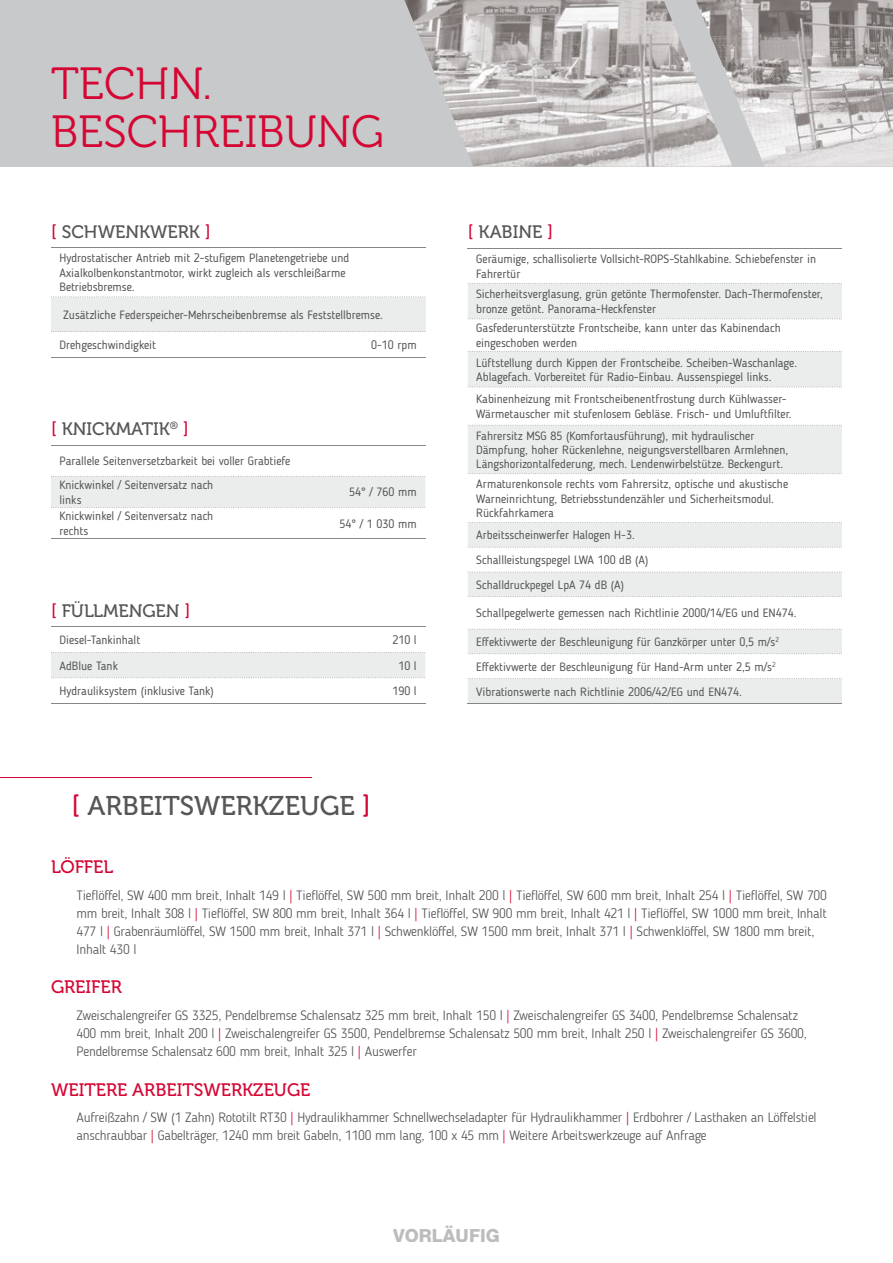
<style>
.page{position:relative;width:893px;height:1263px;background:#fff}
.page>*{position:absolute;margin:0;border:0;box-sizing:border-box;transform-origin:0 0}
.t1{font:45px/48px "Museo 300";color:#d50634}
.t2{font:27px "Museo 500";color:#565655}
.t3{font:18px "Museo 500";color:#565655}
.t4{font:18px "Museo 500";color:#d50634}
.t5{font:800 18px "Helvetica Neue LT Com";color:#bbbcbd}
.t6{font:300 13.5px/18px "Blogger Sans";letter-spacing:-.015em;color:#535453}
.t7{font:12px/14.4px "Blogger Sans";color:#535453}
.s1{color:#d50634}
</style>
<div class="page">
<div style="left:0;top:0;width:893px;height:167px;background:#c7c9ca"></div>
<img style="left:732px;top:0;width:161px;height:167px">
<img style="left:404px;top:0;width:328px;height:167px">
<hr style="left:0;top:777px;width:312px;height:1px;background:#d50634">
<hr style="left:51px;top:626px;width:198px;height:1px;background:#868786">
<hr style="left:249px;top:626px;width:176px;height:1px;background:#868786">
<div style="left:51px;top:652px;width:374px;height:27px;background:#ebecec"></div>
<hr style="left:51px;top:703px;width:198px;height:1px;background:#868786">
<hr style="left:249px;top:703px;width:176px;height:1px;background:#868786">
<div style="left:51px;top:297px;width:374px;height:35px;background:#ebecec"></div>
<hr style="left:51px;top:247px;width:187px;height:1px;background:#868786">
<hr style="left:238px;top:247px;width:187px;height:1px;background:#868786">
<svg style="left:51px;top:296px;width:374px;height:1px"></svg>
<svg style="left:51px;top:331px;width:374px;height:1px"></svg>
<hr style="left:51px;top:357px;width:187px;height:1px;background:#868786">
<hr style="left:238px;top:357px;width:187px;height:1px;background:#868786">
<hr style="left:51px;top:445px;width:187px;height:1px;background:#868786">
<hr style="left:238px;top:445px;width:187px;height:1px;background:#868786">
<div style="left:51px;top:476px;width:374px;height:32px;background:#ebecec"></div>
<hr style="left:51px;top:538px;width:187px;height:1px;background:#868786">
<hr style="left:238px;top:538px;width:187px;height:1px;background:#868786">
<svg style="left:468px;top:284px;width:374px;height:419px;fill:#ebecec"></svg>
<hr style="left:468px;top:248px;width:374px;height:1px;background:#868786">
<svg style="left:468px;top:283px;width:374px;height:1px"></svg>
<svg style="left:468px;top:319px;width:374px;height:1px"></svg>
<svg style="left:468px;top:351px;width:374px;height:1px"></svg>
<svg style="left:468px;top:387px;width:374px;height:1px"></svg>
<svg style="left:468px;top:425px;width:374px;height:1px"></svg>
<svg style="left:468px;top:473px;width:374px;height:1px"></svg>
<svg style="left:468px;top:522px;width:374px;height:1px"></svg>
<svg style="left:468px;top:547px;width:374px;height:1px"></svg>
<svg style="left:468px;top:572px;width:374px;height:1px"></svg>
<svg style="left:468px;top:596px;width:374px;height:1px"></svg>
<svg style="left:468px;top:629px;width:374px;height:1px"></svg>
<svg style="left:468px;top:653px;width:374px;height:1px"></svg>
<svg style="left:468px;top:678px;width:374px;height:1px"></svg>
<hr style="left:468px;top:703px;width:374px;height:1px;background:#868786">
<h1 class="t1" style="left:51px;top:61px;width:334px">TECHN.<br>BESCHREIBUNG</h1>
<h3 class="t3" style="left:51px;top:222px;width:161px"><span class="s1">[</span> SCHWENKWERK <span class="s1">]</span></h3>
<p class="t7" style="left:60px;top:251px;width:291px">Hydrostatischer Antrieb mit 2-stufigem Planetengetriebe und<br>Axialkolbenkonstantmotor, wirkt zugleich als verschleißarme<br>Betriebsbremse.</p>
<p class="t7" style="left:63px;top:307px;width:321px">Zusätzliche Federspeicher-Mehrscheibenbremse als Feststellbremse.</p>
<p class="t7" style="left:60px;top:338px;width:98px">Drehgeschwindigkeit</p>
<p class="t7" style="left:371px;top:338px;width:47px">0-10 rpm</p>
<h3 class="t3" style="left:51px;top:419px;width:139px"><span class="s1">[</span> KNICKMATIK<sup>®</sup> <span class="s1">]</span></h3>
<p class="t7" style="left:60px;top:449px;width:232px;line-height:24px">Parallele Seitenversetzbarkeit bei voller Grabtiefe<br>Knickwinkel / Seitenversatz nach</p>
<p class="t7" style="left:60px;top:492px;width:24px">links</p>
<p class="t7" style="left:349px;top:485px;width:69px">54° / 760 mm</p>
<p class="t7" style="left:60px;top:509px;width:155px">Knickwinkel / Seitenversatz nach rechts</p>
<p class="t7" style="left:340px;top:516px;width:79px">54° / 1 030 mm</p>
<h3 class="t3" style="left:51px;top:601px;width:141px"><span class="s1">[</span> FÜLLMENGEN <span class="s1">]</span></h3>
<p class="t7" style="left:60px;top:633px;width:82px">Diesel-Tankinhalt</p>
<p class="t7" style="left:392px;top:633px;width:26px">210 l</p>
<p class="t7" style="left:60px;top:658px;width:60px">AdBlue Tank</p>
<p class="t7" style="left:398px;top:658px;width:20px">10 l</p>
<p class="t7" style="left:60px;top:684px;width:156px">Hydrauliksystem (inklusive Tank)</p>
<p class="t7" style="left:392px;top:684px;width:26px">190 l</p>
<h2 class="t2" style="left:71px;top:791px;width:301px"><span class="s1">[</span> ARBEITSWERKZEUGE <span class="s1">]</span></h2>
<h3 class="t3" style="left:468px;top:222px;width:87px"><span class="s1">[</span> KABINE <span class="s1">]</span></h3>
<p class="t7" style="left:476px;top:252px;width:341px">Geräumige, schallisolierte Vollsicht-ROPS-Stahlkabine. Schiebefenster in<br>Fahrertür</p>
<p class="t7" style="left:476px;top:287px;width:348px">Sicherheitsverglasung, grün getönte Thermofenster. Dach-Thermofenster, bronze getönt. Panorama-Heckfenster</p>
<p class="t7" style="left:476px;top:321px;width:306px">Gasfederunterstützte Frontscheibe, kann unter das Kabinendach eingeschoben werden</p>
<p class="t7" style="left:476px;top:355px;width:322px">Lüftstellung durch Kippen der Frontscheibe. Scheiben-Waschanlage.<br>Ablagefach. Vorbereitet für Radio-Einbau. Aussenspiegel links.</p>
<p class="t7" style="left:476px;top:392px;width:317px">Kabinenheizung mit Frontscheibenentfrostung durch Kühlwasser-<br>Wärmetauscher mit stufenlosem Gebläse. Frisch- und Umluftfilter.</p>
<p class="t7" style="left:476px;top:428px;width:314px">Fahrersitz MSG 85 (Komfortausführung), mit hydraulischer<br>Dämpfung, hoher Rückenlehne, neigungsverstellbaren Armlehnen,<br>Längshorizontalfederung, mech. Lendenwirbelstütze. Beckengurt.</p>
<p class="t7" style="left:476px;top:477px;width:313px">Armaturenkonsole rechts vom Fahrersitz, optische und akustische<br>Warneinrichtung, Betriebsstundenzähler und Sicherheitsmodul.<br>Rückfahrkamera</p>
<p class="t7" style="left:476px;top:523px;width:174px;line-height:24.8px">Arbeitsscheinwerfer Halogen H-3.<br>Schallleistungspegel LWA 100 dB (A)<br>Schalldruckpegel LpA 74 dB (A)</p>
<p class="t7" style="left:476px;top:606px;width:322px">Schallpegelwerte gemessen nach Richtlinie 2000/14/EG und EN474.</p>
<p class="t7" style="left:476px;top:629px;width:304px;line-height:24.8px">Effektivwerte der Beschleunigung für Ganzkörper unter 0,5 m/s<sup>2<br></sup>Effektivwerte der Beschleunigung für Hand-Arm unter 2,5 m/s<sup>2<br></sup>Vibrationswerte nach Richtlinie 2006/42/EG und EN474.</p>
<h3 class="t4" style="left:51px;top:857px;width:64px">LÖFFEL</h3>
<p class="t6" style="left:77px;top:886px;width:752px">Tieflöffel, SW 400 mm breit, Inhalt 149 l <span class="s1">|</span> Tieflöffel, SW 500 mm breit, Inhalt 200 l <span class="s1">|</span> Tieflöffel, SW 600 mm breit, Inhalt 254 l <span class="s1">|</span> Tieflöffel, SW 700 mm breit, Inhalt 308 l <span class="s1">|</span> Tieflöffel, SW 800 mm breit, Inhalt 364 l <span class="s1">|</span> Tieflöffel, SW 900 mm breit, Inhalt 421 l <span class="s1">|</span> Tieflöffel, SW 1000 mm breit, Inhalt 477 l <span class="s1">|</span> Grabenräumlöffel, SW 1500 mm breit, Inhalt 371 l <span class="s1">|</span> Schwenklöffel, SW 1500 mm breit, Inhalt 371 l <span class="s1">|</span> Schwenklöffel, SW 1800 mm breit, Inhalt 430 l</p>
<h3 class="t4" style="left:51px;top:977px;width:72px">GREIFER</h3>
<p class="t6" style="left:77px;top:1006px;width:732px">Zweischalengreifer GS 3325, Pendelbremse Schalensatz 325 mm breit, Inhalt 150 l <span class="s1">|</span> Zweischalengreifer GS 3400, Pendelbremse Schalensatz<br>400 mm breit, Inhalt 200 l <span class="s1">|</span> Zweischalengreifer GS 3500, Pendelbremse Schalensatz 500 mm breit, Inhalt 250 l <span class="s1">|</span> Zweischalengreifer GS 3600,<br>Pendelbremse Schalensatz 600 mm breit, Inhalt 325 l <span class="s1">|</span> Auswerfer</p>
<h3 class="t4" style="left:51px;top:1079px;width:261px">WEITERE ARBEITSWERKZEUGE</h3>
<p class="t6" style="left:77px;top:1108px;width:742px">Aufreißzahn / SW (1 Zahn) Rototilt RT30 <span class="s1">|</span> Hydraulikhammer Schnellwechseladapter für Hydraulikhammer <span class="s1">|</span> Erdbohrer / Lasthaken an Löffelstiel anschraubbar <span class="s1">|</span> Gabelträger, 1240 mm breit Gabeln, 1100 mm lang, 100 x 45 mm <span class="s1">|</span> Weitere Arbeitswerkzeuge auf Anfrage</p>
<h3 class="t5" style="left:393px;top:1224px;width:108px">VORLÄUFIG</h3>
</div>
